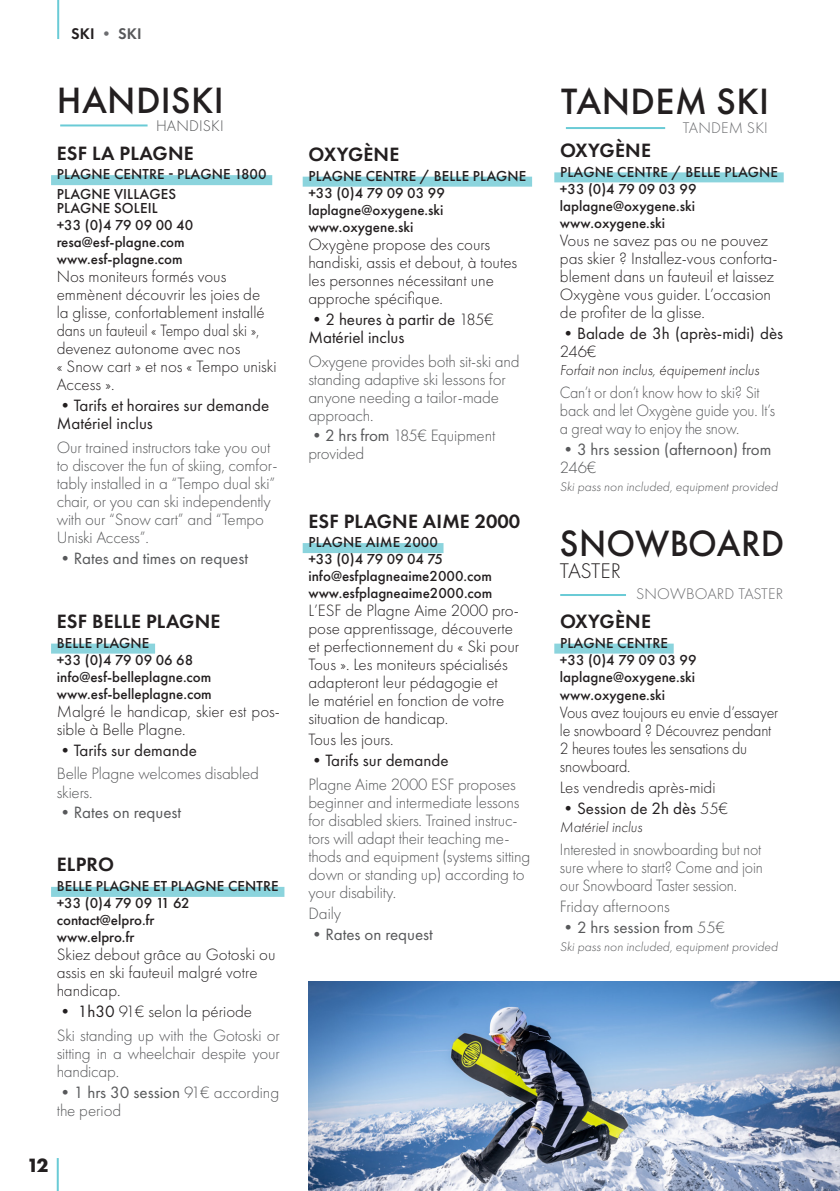
<style>
.page{position:relative;width:840px;height:1191px;background:#fff}
.page>*{position:absolute;margin:0;border:0;box-sizing:border-box;transform-origin:0 0}
.t1{font:500 38px "Futura PT";letter-spacing:.01em;color:#231f20}
.t2{font:500 38px "Futura PT";letter-spacing:.01em;color:#231f20;scale:.96 1}
.t3{font:300 22px "Futura PT";letter-spacing:-.02em;color:#231f20}
.t4{font:600 20px "Futura PT";letter-spacing:.01em;color:#231f20}
.t5{font:700 20px "Futura PT";color:#231f20}
.t6{font:300 17px/18px "Futura PT";color:#231f20}
.t7{font:300 17px/18px "Futura PT";letter-spacing:-.01em;color:#57585a}
.t8{font:300 17px/18px "Futura PT";letter-spacing:-.01em;color:#57585a;scale:.94 1}
.t9{font:17px/18px "Futura PT";color:#231f20}
.t10{font:17px/18px "Futura PT";color:#57585a}
.t11{font:300 17px/18px "Futura PT";color:#231f20;scale:.94 1}
.t12{font:300 16px "Futura PT";letter-spacing:.01em;color:#6c6d70}
.t13{font:300 16px "Futura PT";letter-spacing:.01em;color:#57585a}
.t14{font:600 16px "Futura PT";letter-spacing:.01em;color:#231f20}
.t15{font:500 15px "Futura PT";color:#231f20}
.t16{font:italic 300 15px "Futura PT";color:#231f20}
.t17{font:italic 300 13px "Futura PT";color:#57585a;scale:1.04 1}
.s1{color:#6c6d70}
.s2{color:#57585a}
.s3{font-weight:300}
.s4{font-weight:400}
</style>
<div class="page">
<hr style="left:57px;top:0;width:2px;height:39px;background:#6acbd6">
<hr style="left:57px;top:1158px;width:2px;height:33px;background:#6acbd6">
<div style="left:302px;top:543px;width:141px;height:10px;background:#8bd4dd"></div>
<hr style="left:60px;top:124px;width:87px;height:2px;background:#6acbd6">
<div style="left:51px;top:175px;width:221px;height:10px;background:#8bd4dd"></div>
<div style="left:302px;top:177px;width:230px;height:10px;background:#8bd4dd"></div>
<div style="left:51px;top:643px;width:104px;height:10px;background:#8bd4dd"></div>
<div style="left:51px;top:887px;width:233px;height:10px;background:#8bd4dd"></div>
<hr style="left:565px;top:127px;width:99px;height:2px;background:#6acbd6">
<div style="left:554px;top:172px;width:229px;height:10px;background:#8bd4dd"></div>
<hr style="left:560px;top:594px;width:65px;height:2px;background:#6acbd6">
<div style="left:554px;top:643px;width:119px;height:10px;background:#8bd4dd"></div>
<img style="left:308px;top:981px;width:531px;height:210px">
<p class="t14" style="left:71px;top:24px;width:72px">SKI <span class="s1">•</span> <span class="s2">SKI</span></p>
<p class="t1" style="left:57px;top:77px;width:168px">HANDISKI</p>
<p class="t13" style="left:156px;top:116px;width:69px">HANDISKI</p>
<p class="t4" style="left:57px;top:141px;width:138px">ESF LA PLAGNE</p>
<p class="t15" style="left:57px;top:165px;width:211px">PLAGNE CENTRE - PLAGNE 1800</p>
<p class="t15" style="left:57px;top:185px;width:121px">PLAGNE VILLAGES</p>
<p class="t15" style="left:57px;top:199px;width:102px">PLAGNE SOLEIL</p>
<p class="t15" style="left:57px;top:216px;width:138px">+33 (0)4 79 09 00 40</p>
<p class="t15" style="left:57px;top:233px;width:129px">resa@esf-plagne.com</p>
<p class="t15" style="left:57px;top:250px;width:127px">www.esf-plagne.com</p>
<p class="t6" style="left:57px;top:268px;width:209px">Nos moniteurs formés vous emmènent découvrir les joies de la glisse, confortablement installé dans un fauteuil « Tempo dual ski »,</p>
<p class="t6" style="left:57px;top:340px;width:221px">devenez autonome avec nos<br>« Snow cart » et nos « Tempo uniski<br>Access ».</p>
<p class="t9" style="left:57px;top:396px;width:214px">•Tarifs et horaires sur demande</p>
<p class="t9" style="left:57px;top:414px;width:98px">Matériel inclus</p>
<p class="t7" style="left:57px;top:438px;width:222px">Our trained instructors take you out to discover the fun of skiing, comfor&shy;tably installed in a “Tempo dual ski” chair, or you can ski independently with our “Snow cart” and “Tempo<br>Uniski Access”.</p>
<p class="t10" style="left:57px;top:549px;width:193px">•Rates and times on request</p>
<p class="t4" style="left:57px;top:609px;width:165px">ESF BELLE PLAGNE</p>
<p class="t15" style="left:57px;top:634px;width:94px">BELLE PLAGNE</p>
<p class="t15" style="left:57px;top:651px;width:138px">+33 (0)4 79 09 06 68</p>
<p class="t15" style="left:57px;top:668px;width:156px">info@esf-belleplagne.com</p>
<p class="t15" style="left:57px;top:685px;width:156px">www.esf-belleplagne.com</p>
<p class="t6" style="left:57px;top:702px;width:224px">Malgré le handicap, skier est pos&shy;sible à Belle Plagne.</p>
<p class="t9" style="left:57px;top:741px;width:142px">•Tarifs sur demande</p>
<p class="t7" style="left:57px;top:765px;width:204px">Belle Plagne welcomes disabled skiers.</p>
<p class="t10" style="left:57px;top:803px;width:126px"><span class="s3">•</span>Rates on request</p>
<p class="t4" style="left:57px;top:852px;width:59px">ELPRO</p>
<p class="t15" style="left:57px;top:877px;width:223px">BELLE PLAGNE ET PLAGNE CENTRE</p>
<p class="t15" style="left:57px;top:894px;width:134px">+33 (0)4 79 09 11 62</p>
<p class="t15" style="left:57px;top:911px;width:99px">contact@elpro.fr</p>
<p class="t15" style="left:57px;top:928px;width:79px">www.elpro.fr</p>
<p class="t6" style="left:57px;top:945px;width:220px">Skiez debout grâce au Gotoski ou assis en ski fauteuil malgré votre handicap.</p>
<p class="t6" style="left:57px;top:1002px;width:197px"><span class="s4">• 1h30</span> 91€ selon la période</p>
<p class="t7" style="left:57px;top:1026px;width:225px;text-align:justify">Ski standing up with the Gotoski or sitting in a wheelchair despite your handicap.</p>
<p class="t7" style="left:57px;top:1083px;width:224px">•<span class="s4">1 hrs 30 session</span> 91€ according the period</p>
<p class="t5" style="left:27px;top:1152px;width:23px">12</p>
<p class="t4" style="left:308px;top:142px;width:92px">OXYGÈNE</p>
<p class="t15" style="left:308px;top:167px;width:219px">PLAGNE CENTRE / BELLE PLAGNE</p>
<p class="t15" style="left:308px;top:184px;width:138px">+33 (0)4 79 09 03 99</p>
<p class="t15" style="left:308px;top:201px;width:137px">laplagne@oxygene.ski</p>
<p class="t15" style="left:308px;top:218px;width:107px">www.oxygene.ski</p>
<p class="t6" style="left:308px;top:235px;width:210px">Oxygène propose des cours handiski, assis et debout, à toutes les personnes nécessitant une approche spécifique.</p>
<p class="t9" style="left:308px;top:310px;width:187px">•2 heures à partir de <span class="s3">185€</span></p>
<p class="t9" style="left:308px;top:328px;width:98px">Matériel inclus</p>
<p class="t7" style="left:308px;top:352px;width:213px">Oxygene provides both sit-ski and standing adaptive ski lessons for anyone needing a tailor-made approach.</p>
<p class="t7" style="left:308px;top:427px;width:188px"><span class="s4">•2 hrs from</span> 185€ Equipment provided</p>
<p class="t4" style="left:308px;top:508px;width:213px">ESF PLAGNE AIME 2000</p>
<p class="t15" style="left:308px;top:533px;width:131px">PLAGNE AIME 2000</p>
<p class="t15" style="left:308px;top:550px;width:136px">+33 (0)4 79 09 04 75</p>
<p class="t15" style="left:308px;top:567px;width:185px">info@esfplagneaime2000.com</p>
<p class="t15" style="left:308px;top:584px;width:185px">www.esfplagneaime2000.com</p>
<p class="t6" style="left:308px;top:602px;width:212px">L’ESF de Plagne Aime 2000 pro&shy;pose apprentissage, découverte et perfectionnement du « Ski pour<br>Tous ». Les moniteurs spécialisés adapteront leur pédagogie et<br>le matériel en fonction de votre situation de handicap.</p>
<p class="t6" style="left:308px;top:731px;width:87px">Tous les jours.</p>
<p class="t9" style="left:308px;top:751px;width:142px">•Tarifs sur demande</p>
<p class="t7" style="left:308px;top:775px;width:223px">Plagne Aime 2000 ESF proposes beginner and intermediate lessons for disabled skiers. Trained instruc&shy;tors will adapt their teaching me&shy;thods and equipment (systems sitting down or standing up) according to your disability.</p>
<p class="t7" style="left:308px;top:904px;width:34px">Daily</p>
<p class="t10" style="left:308px;top:924px;width:126px"><span class="s3">•</span>Rates on request</p>
<p class="t1" style="left:561px;top:79px;width:209px">TANDEM SKI</p>
<p class="t4" style="left:559px;top:138px;width:92px">OXYGÈNE</p>
<p class="t15" style="left:559px;top:163px;width:219px">PLAGNE CENTRE / BELLE PLAGNE</p>
<p class="t15" style="left:559px;top:180px;width:138px">+33 (0)4 79 09 03 99</p>
<p class="t15" style="left:559px;top:197px;width:137px">laplagne@oxygene.ski</p>
<p class="t15" style="left:559px;top:214px;width:107px">www.oxygene.ski</p>
<p class="t6" style="left:559px;top:231px;width:219px">Vous ne savez pas ou ne pouvez pas skier ? Installez-vous conforta&shy;blement dans un fauteuil et laissez<br>Oxygène vous guider. L’occasion de profiter de la glisse.</p>
<p class="t9" style="left:559px;top:324px;width:225px">•Balade de 3h (après-midi) dès<br><span class="s3">246€</span></p>
<p class="t16" style="left:559px;top:361px;width:201px">Forfait non inclus, équipement inclus</p>
<p class="t8" style="left:559px;top:384px;width:230px">Can’t or don’t know how to ski? Sit back and let Oxygène guide you. It’s a great way to enjoy the snow.</p>
<p class="t10" style="left:559px;top:440px;width:213px"><span class="s3">•</span>3 hrs session (afternoon) from<br><span class="s3">246€</span></p>
<p class="t17" style="left:559px;top:479px;width:211px">Ski pass non included, equipment provided</p>
<p class="t12" style="left:682px;top:119px;width:86px">TANDEM SKI</p>
<p class="t2" style="left:559px;top:521px;width:235px">SNOWBOARD</p>
<p class="t3" style="left:559px;top:558px;width:63px">TASTER</p>
<p class="t4" style="left:559px;top:609px;width:92px">OXYGÈNE</p>
<p class="t15" style="left:559px;top:634px;width:109px">PLAGNE CENTRE</p>
<p class="t15" style="left:559px;top:651px;width:138px">+33 (0)4 79 09 03 99</p>
<p class="t15" style="left:559px;top:668px;width:137px">laplagne@oxygene.ski</p>
<p class="t15" style="left:559px;top:686px;width:107px">www.oxygene.ski</p>
<p class="t11" style="left:559px;top:703px;width:234px">Vous avez toujours eu envie d’essayer le snowboard ? Découvrez pendant<br>2 heures toutes les sensations du snowboard.</p>
<p class="t6" style="left:559px;top:778px;width:157px">Les vendredis après-midi</p>
<p class="t9" style="left:559px;top:799px;width:170px">•Session de 2h dès <span class="s3">55€</span></p>
<p class="t16" style="left:559px;top:818px;width:84px">Matériel inclus</p>
<p class="t8" style="left:559px;top:841px;width:217px;text-align:justify">Interested in snowboarding but not sure where to start? Come and join our Snowboard Taster session.</p>
<p class="t7" style="left:559px;top:897px;width:111px">Friday afternoons</p>
<p class="t10" style="left:559px;top:918px;width:167px"><span class="s3">•</span>2 hrs session from <span class="s3">55€</span></p>
<p class="t17" style="left:559px;top:939px;width:211px">Ski pass non included, equipment provided</p>
<p class="t12" style="left:635px;top:584px;width:148px">SNOWBOARD TASTER</p>
</div>
